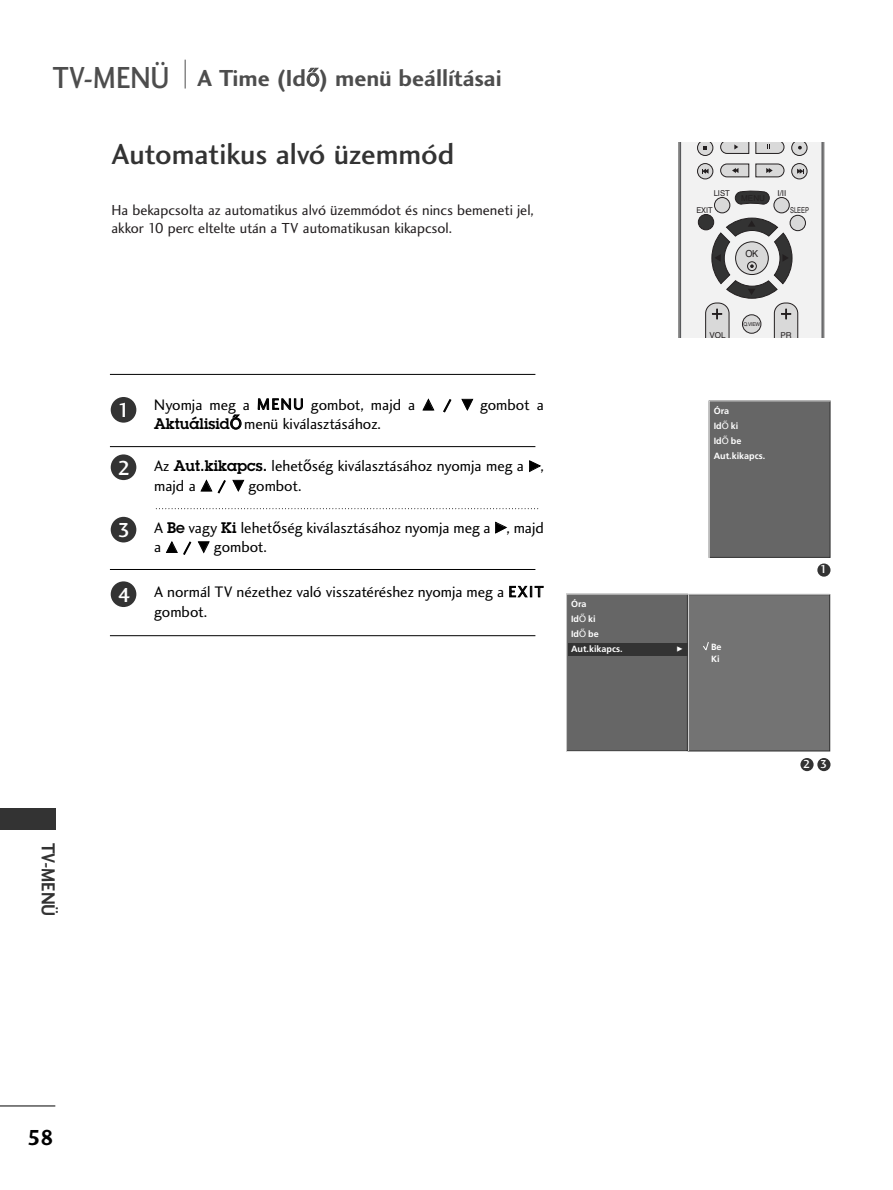
<style>
.page{position:relative;width:893px;height:1190px;background:#fff}
.page>*{position:absolute;margin:0;border:0;box-sizing:border-box;transform-origin:0 0}
.t1{font:30px "Charlotte Sans Medium Plain";color:#333}
.t2{font:24px "Charlotte Sans Bold Plain";color:#4d4d4d}
.t3{font:22.5px "Charlotte Sans Bold Plain";color:#000}
.t4{font:21px "Charlotte Sans Medium Plain";color:#fff}
.t5{font:19.5px "Charlotte Sans Bold Plain";color:#333;scale:.9 1}
.t6{font:15.75px/19.5px "Charlotte Sans Book Plain";color:#000}
.t7{font:15px/18px "Charlotte Sans Book Plain";color:#231f20}
.t8{font:12px "Charlotte Sans Medium Plain";color:#fff}
.t9{font:9.75px "Helvetica";color:#231f20;scale:.94 1}
.t10{font:700 9px/15px "Frutiger";color:#fff}
.t11{font:8.1px "Helvetica";color:#231f20}
.t12{font:8.1px "Helvetica";color:#231f20;scale:.73 1}
.t13{font:8.1px "Helvetica";color:#231f20;scale:.92 1}
.t14{font:8.1px "Helvetica";color:#231f20;scale:.94 1}
.t15{font:6px "FZDING33";color:#fff}
.t16{font:5.25px "Helvetica";color:#231f20;scale:.94 1}
.s1{font-family:"Charlotte Sans Medium Plain";font-size:31.5px}
.s2{font-family:"Manual Four"}
.s3{font-family:"FZDING33";font-size:12px}
.s4{font-family:"Charlotte Sans Medium Plain"}
.s5{font-family:"Lubalin Graph";font-weight:600;font-size:15px}
.s6{font-family:"Manual Four";font-size:15px}
.s7{font-family:"Manual Four";font-weight:400}
</style>
<div class="page">
<hr style="left:0;top:1105px;width:55px;height:1px;background:#000">
<div style="left:0;top:808px;width:56px;height:21px;background:#333"></div>
<svg style="left:185px;top:60px;width:1px;height:28px"></svg>
<svg style="left:678px;top:143px;width:146px;height:195px"></svg>
<hr style="left:110px;top:635px;width:425px;height:1px;background:#000">
<hr style="left:110px;top:569px;width:425px;height:1px;background:#000">
<hr style="left:110px;top:374px;width:425px;height:1px;background:#000">
<hr style="left:110px;top:446px;width:425px;height:1px;background:#000">
<div style="left:688px;top:595px;width:141px;height:155px;background:#737373"></div>
<div style="left:687px;top:594px;width:143px;height:157px;border:1px solid #333"></div>
<svg style="left:703px;top:642px;width:6px;height:9px"></svg>
<hr style="left:688px;top:594px;width:1px;height:157px;background:#ccc">
<hr style="left:688px;top:593px;width:141px;height:2px;background:#ccc">
<div style="left:567px;top:595px;width:119px;height:155px;background:#666"></div>
<div style="left:566px;top:594px;width:122px;height:157px;border:1px solid #333"></div>
<div style="left:567px;top:643px;width:120px;height:13px;background:#333"></div>
<hr style="left:566px;top:593px;width:122px;height:2px;background:#ccc">
<hr style="left:566px;top:594px;width:1px;height:157px;background:#ccc">
<div style="left:709px;top:401px;width:120px;height:156px;background:#666"></div>
<div style="left:708px;top:400px;width:122px;height:158px;border:1px solid #333"></div>
<hr style="left:708px;top:400px;width:122px;height:1px;background:#ccc">
<hr style="left:708px;top:401px;width:1px;height:157px;background:#ccc">
<div style="left:817px;top:563px;width:13px;height:13px;background:#333;border-radius:50%"></div>
<div style="left:111px;top:397px;width:25px;height:25px;background:#333;border-radius:50%"></div>
<div style="left:111px;top:454px;width:25px;height:26px;background:#333;border-radius:50%"></div>
<div style="left:111px;top:517px;width:25px;height:25px;background:#333;border-radius:50%"></div>
<div style="left:111px;top:581px;width:25px;height:26px;background:#333;border-radius:50%"></div>
<svg style="left:156px;top:508px;width:382px;height:1px"></svg>
<div style="left:800px;top:758px;width:13px;height:13px;background:#333;border-radius:50%"></div>
<div style="left:817px;top:758px;width:13px;height:13px;background:#333;border-radius:50%"></div>
<h2 class="t2" style="left:53px;top:69px;width:450px"><span class="s1">TV-MENÜ</span> A Time (Id<span class="s2">≠</span>) menü beállításai</h2>
<h1 class="t1" style="left:111px;top:142px;width:344px">Automatikus alvó üzemmód</h1>
<p class="t7" style="left:111px;top:202px;width:424px">Ha bekapcsolta az automatikus alvó üzemmódot és nincs bemeneti jel, akkor 10 perc eltelte után a TV automatikusan kikapcsol.</p>
<h3 class="t4" style="left:118px;top:402px;width:14px">1</h3>
<h3 class="t4" style="left:118px;top:459px;width:14px">2</h3>
<h3 class="t4" style="left:118px;top:522px;width:14px">3</h3>
<h3 class="t4" style="left:118px;top:586px;width:14px">4</h3>
<p class="t6" style="left:154px;top:396px;width:391px">Nyomja meg a MENU gombot, majd a <span class="s3">D</span> <span class="s4">/</span> <span class="s3">E</span> gombot a<br><span class="s5">Aktuálisid</span><span class="s6">–</span> menü kiválasztásához.</p>
<p class="t6" style="left:154px;top:457px;width:391px">Az <span class="s5">Aut.kikapcs.</span> lehet<span class="s2">≠</span>ség kiválasztásához nyomja meg a <span class="s3">G</span>, majd a <span class="s3">D</span> / <span class="s3">E</span> gombot.</p>
<p class="t6" style="left:154px;top:519px;width:391px">A <span class="s5">Be</span> vagy <span class="s5">Ki</span> lehet<span class="s2">≠</span>ség kiválasztásához nyomja meg a <span class="s3">G</span>, majd a <span class="s3">D</span> / <span class="s3">E</span> gombot.</p>
<p class="t6" style="left:154px;top:583px;width:391px">A normál TV nézethez való visszatéréshez nyomja meg a EXIT gombot.</p>
<p class="t10" style="left:571px;top:597px;width:53px">Óra<br>Id<span class="s7">–</span> ki<br>Id<span class="s7">–</span> be<br>Aut.kikapcs.</p>
<p class="t5" style="left:56px;top:842px;width:83px;rotate:90deg">TV-MENÜ</p>
<p class="t14" style="left:713px;top:190px;width:19px">LIST</p>
<p class="t11" style="left:777px;top:190px;width:11px">I/II</p>
<p class="t13" style="left:696px;top:207px;width:19px">EXIT</p>
<p class="t9" style="left:745px;top:250px;width:15px">OK</p>
<p class="t12" style="left:790px;top:207px;width:28px">SLEEP</p>
<p class="t11" style="left:709px;top:332px;width:18px">VOL</p>
<p class="t16" style="left:743px;top:322px;width:19px">Q.VIEW</p>
<p class="t11" style="left:780px;top:332px;width:13px">PR</p>
<p class="t10" style="left:713px;top:403px;width:53px">Óra<br>Id<span class="s7">–</span> ki<br>Id<span class="s7">–</span> be<br>Aut.kikapcs.</p>
<p class="t15" style="left:677px;top:646px;width:7px">G</p>
<p class="t10" style="left:711px;top:641px;width:12px;line-height:12px">Be<br>Ki</p>
<p class="t8" style="left:820px;top:564px;width:9px">1</p>
<p class="t8" style="left:803px;top:759px;width:26px">2 3</p>
<h3 class="t3" style="left:27px;top:1128px;width:28px">58</h3>
</div>
